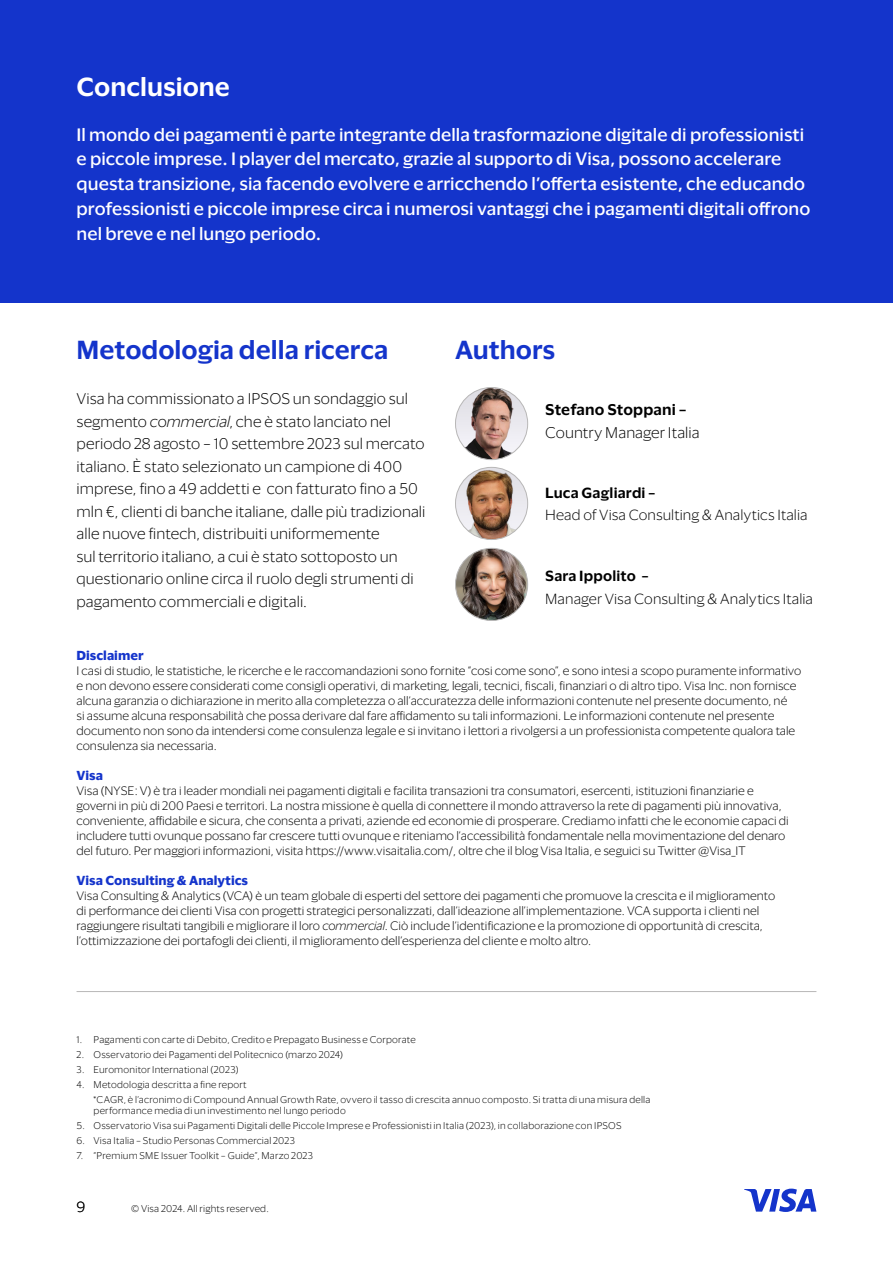
<style>
.page{position:relative;width:893px;height:1263px;background:#fff}
.page>*{position:absolute;margin:0;border:0;box-sizing:border-box;transform-origin:0 0}
.t1{font:600 24px "Visa Dialect";color:#1434cb}
.t2{font:600 24px "Visa Dialect";color:#fff}
.t3{font:500 16.5px/24.8px "Visa Dialect";letter-spacing:.005em;color:#fff}
.t4{font:300 14.25px/22.5px "Visa Dialect";letter-spacing:.005em;color:#000}
.t5{font:600 14.25px "Visa Dialect";letter-spacing:.01em;color:#000}
.t6{font:300 13.5px "Visa Dialect";letter-spacing:.01em;color:#000}
.t7{font:600 13.5px "Visa Dialect";letter-spacing:.015em;color:#000}
.t8{font:700 12px "Visa Dialect";color:#1434cb}
.t9{font:300 11.25px/15px "Visa Dialect";color:#000}
.t10{font:300 9px/15px "Visa Dialect";letter-spacing:.02em;color:#000}
.s1{font-style:italic}
</style>
<div class="page">
<img style="left:455px;top:387px;width:73px;height:73px;border-radius:36px">
<div style="left:455px;top:387px;width:73px;height:73px;border:1px solid #b8b7b7;border-radius:50%"></div>
<img style="left:455px;top:467px;width:73px;height:72px;border-radius:36px">
<div style="left:455px;top:467px;width:73px;height:73px;border:1px solid #b8b7b7;border-radius:50%"></div>
<img style="left:455px;top:548px;width:73px;height:72px;border-radius:36px">
<div style="left:455px;top:548px;width:73px;height:73px;border:1px solid #b8b7b7;border-radius:50%"></div>
<svg style="left:744px;top:1188px;width:72px;height:24px"></svg>
<div style="left:0;top:0;width:893px;height:303px;background:#1434cb"></div>
<hr style="left:77px;top:991px;width:739px;height:1px;background:#b8b7b7">
<h1 class="t2" style="left:77px;top:68px;width:155px">Conclusione</h1>
<p class="t3" style="left:77px;top:121px;width:735px">Il mondo dei pagamenti è parte integrante della trasformazione digitale di professionisti e piccole imprese. I player del mercato, grazie al supporto di Visa, possono accelerare questa transizione, sia facendo evolvere e arricchendo l’offerta esistente, che educando professionisti e piccole imprese circa i numerosi vantaggi che i pagamenti digitali offrono nel breve e nel lungo periodo.</p>
<h1 class="t1" style="left:77px;top:331px;width:313px">Metodologia della ricerca</h1>
<p class="t4" style="left:77px;top:387px;width:350px">Visa ha commissionato a IPSOS un sondaggio sul segmento <span class="s1">commercial</span>, che è stato lanciato nel periodo 28 agosto – 10 settembre 2023 sul mercato italiano. È stato selezionato un campione di 400 imprese, fino a 49 addetti e con fatturato fino a 50 mln €, clienti di banche italiane, dalle più tradizionali alle nuove fintech, distribuiti uniformemente<br>sul territorio italiano, a cui è stato sottoposto un questionario online circa il ruolo degli strumenti di pagamento commerciali e digitali.</p>
<h1 class="t1" style="left:455px;top:331px;width:102px">Authors</h1>
<p class="t5" style="left:545px;top:399px;width:143px">Stefano Stoppani –</p>
<p class="t4" style="left:545px;top:420px;width:156px">Country Manager Italia</p>
<p class="t7" style="left:545px;top:482px;width:112px">Luca Gagliardi –</p>
<p class="t6" style="left:545px;top:505px;width:264px">Head of Visa Consulting &amp; Analytics Italia</p>
<p class="t7" style="left:545px;top:565px;width:105px">Sara Ippolito –</p>
<p class="t6" style="left:545px;top:588px;width:269px">Manager Visa Consulting &amp; Analytics Italia</p>
<p class="t8" style="left:77px;top:646px;width:69px">Disclaimer</p>
<p class="t9" style="left:77px;top:663px;width:726px">I casi di studio, le statistiche, le ricerche e le raccomandazioni sono fornite “cosi come sono”, e sono intesi a scopo puramente informativo e non devono essere considerati come consigli operativi, di marketing, legali, tecnici, fiscali, finanziari o di altro tipo. Visa Inc. non fornisce alcuna garanzia o dichiarazione in merito alla completezza o all’accuratezza delle informazioni contenute nel presente documento, né<br>si assume alcuna responsabilità che possa derivare dal fare affidamento su tali informazioni. Le informazioni contenute nel presente documento non sono da intendersi come consulenza legale e si invitano i lettori a rivolgersi a un professionista competente qualora tale consulenza sia necessaria.</p>
<p class="t8" style="left:77px;top:766px;width:28px">Visa</p>
<p class="t9" style="left:77px;top:783px;width:714px">Visa (NYSE: V) è tra i leader mondiali nei pagamenti digitali e facilita transazioni tra consumatori, esercenti, istituzioni finanziarie e governi in più di 200 Paesi e territori. La nostra missione è quella di connettere il mondo attraverso la rete di pagamenti più innovativa, conveniente, affidabile e sicura, che consenta a privati, aziende ed economie di prosperare. Crediamo infatti che le economie capaci di includere tutti ovunque possano far crescere tutti ovunque e riteniamo l’accessibilità fondamentale nella movimentazione del denaro del futuro. Per maggiori informazioni, visita https://www.visaitalia.com/, oltre che il blog Visa Italia, e seguici su Twitter @Visa_IT</p>
<p class="t8" style="left:77px;top:871px;width:173px">Visa Consulting &amp; Analytics</p>
<p class="t9" style="left:77px;top:888px;width:700px">Visa Consulting &amp; Analytics (VCA) è un team globale di esperti del settore dei pagamenti che promuove la crescita e il miglioramento di performance dei clienti Visa con progetti strategici personalizzati, dall’ideazione all’implementazione. VCA supporta i clienti nel raggiungere risultati tangibili e migliorare il loro <span class="s1">commercial</span>. Ciò include l’identificazione e la promozione di opportunità di crescita, l’ottimizzazione dei portafogli dei clienti, il miglioramento dell’esperienza del cliente e molto altro.</p>
<p class="t10" style="left:77px;top:1031px;width:341px">1. Pagamenti con carte di Debito, Credito e Prepagato Business e Corporate</p>
<p class="t10" style="left:77px;top:1046px;width:268px">2. Osservatorio dei Pagamenti del Politecnico (marzo 2024)</p>
<p class="t10" style="left:77px;top:1061px;width:164px">3. Euromonitor International (2023)</p>
<p class="t10" style="left:94px;top:1077px;width:558px;text-indent:-17px">4. Metodologia descritta a fine report<br>*CAGR, è l’acronimo di Compound Annual Growth Rate, ovvero il tasso di crescita annuo composto. Si tratta di una misura della</p>
<p class="t10" style="left:94px;top:1102px;width:254px">performance media di un investimento nel lungo periodo</p>
<p class="t10" style="left:77px;top:1117px;width:547px">5. Osservatorio Visa sui Pagamenti Digitali delle Piccole Imprese e Professionisti in Italia (2023), in collaborazione con IPSOS</p>
<p class="t10" style="left:77px;top:1132px;width:220px">6. Visa Italia – Studio Personas Commercial 2023</p>
<p class="t10" style="left:77px;top:1147px;width:238px">7. “Premium SME Issuer Toolkit – Guide”, Marzo 2023</p>
<p class="t6" style="left:77px;top:1197px;width:10px">9</p>
<p class="t10" style="left:131px;top:1200px;width:139px">© Visa 2024. All rights reserved.</p>
</div>
